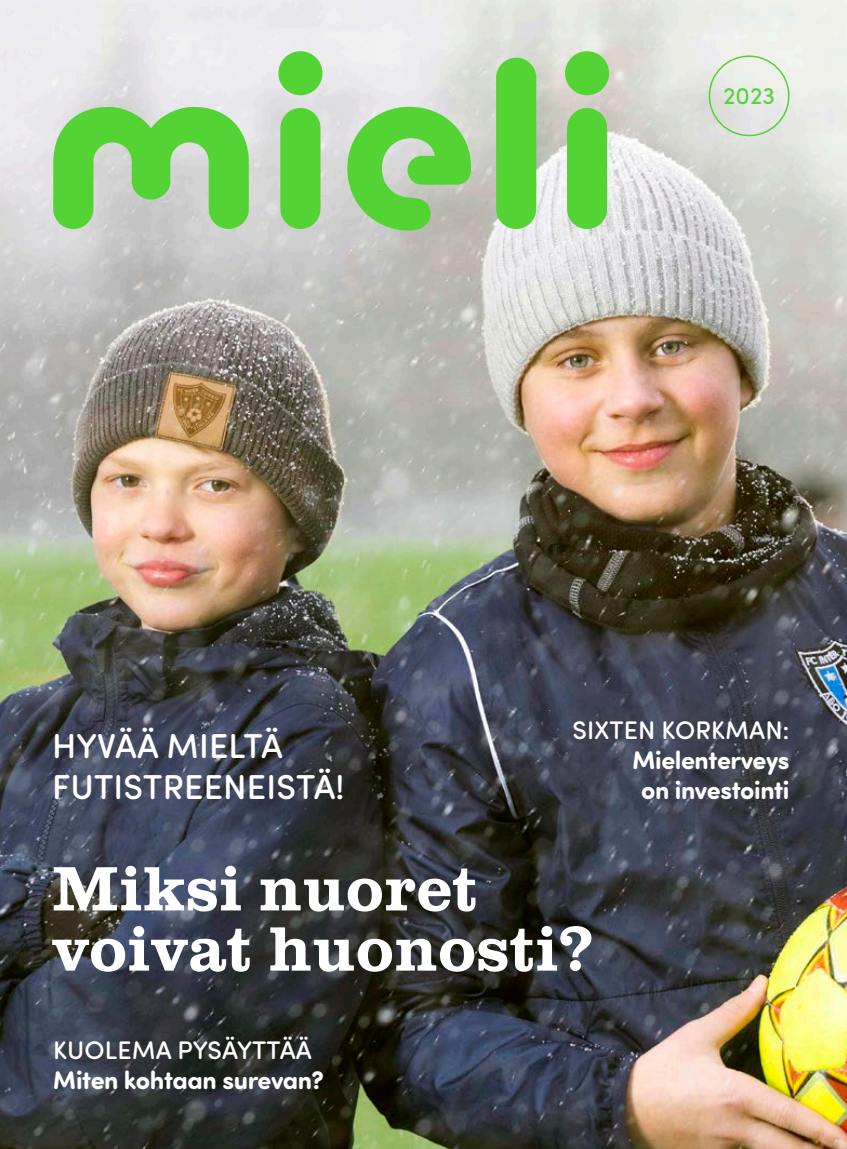
<style>
.page{position:relative;width:847px;height:1149px;background:#fff}
.page>*{position:absolute;margin:0;border:0;box-sizing:border-box;transform-origin:0 0}
.t1{font:700 64.8px "Clarendon LT";color:#fff}
.t2{font:500 34.65px/40.3px "Sofia Pro Soft";letter-spacing:.005em;color:#fff}
.t3{font:700 25.5px/30px "Sofia Pro Soft";letter-spacing:-.015em;color:#fff;text-align:right}
.t4{font:500 25.5px "Sofia Pro Soft";letter-spacing:.005em;color:#fff}
.t5{font:24px "Sofia Pro Soft";color:#54d335}
.s1{font-weight:500}
</style>
<div class="page">
<img style="left:0;top:0;width:846px;height:1148px">
<div style="left:708px;top:55px;width:81px;height:81px;border:2px solid #54d335;border-radius:50%"></div>
<div style="left:496px;top:58px;width:40px;height:171px;background:#54d335;border-radius:20px"></div>
<svg style="left:347px;top:107px;width:124px;height:123px;background:#86d073"></svg>
<div style="left:280px;top:108px;width:40px;height:121px;background:#54d335;border-radius:20px"></div>
<div style="left:278px;top:51px;width:44px;height:44px;background:#54d335;border-radius:50%"></div>
<div style="left:566px;top:108px;width:41px;height:121px;background:#54d335;border-radius:20px"></div>
<div style="left:564px;top:51px;width:45px;height:44px;background:#54d335;border-radius:50%"></div>
<svg style="left:53px;top:105px;width:196px;height:124px;background:#89d377"></svg>
<p class="t5" style="left:722px;top:79px;width:53px">2023</p>
<p class="t2" style="left:52px;top:723px;width:294px">HYVÄÄ MIELTÄ<br>FUTISTREENEISTÄ!</p>
<p class="t3" style="left:572px;top:713px;width:218px"><span class="s1">SIXTEN KORKMAN:<br></span>Mielenterveys<br>on investointi</p>
<p class="t1" style="left:52px;top:851px;width:427px">Miksi nuoret</p>
<p class="t1" style="left:52px;top:911px;width:543px">voivat huonosti?</p>
<p class="t4" style="left:53px;top:1031px;width:260px">KUOLEMA PYSÄYTTÄÄ</p>
<p class="t3" style="left:53px;top:1063px;width:272px">Miten kohtaan surevan?</p>
</div>
